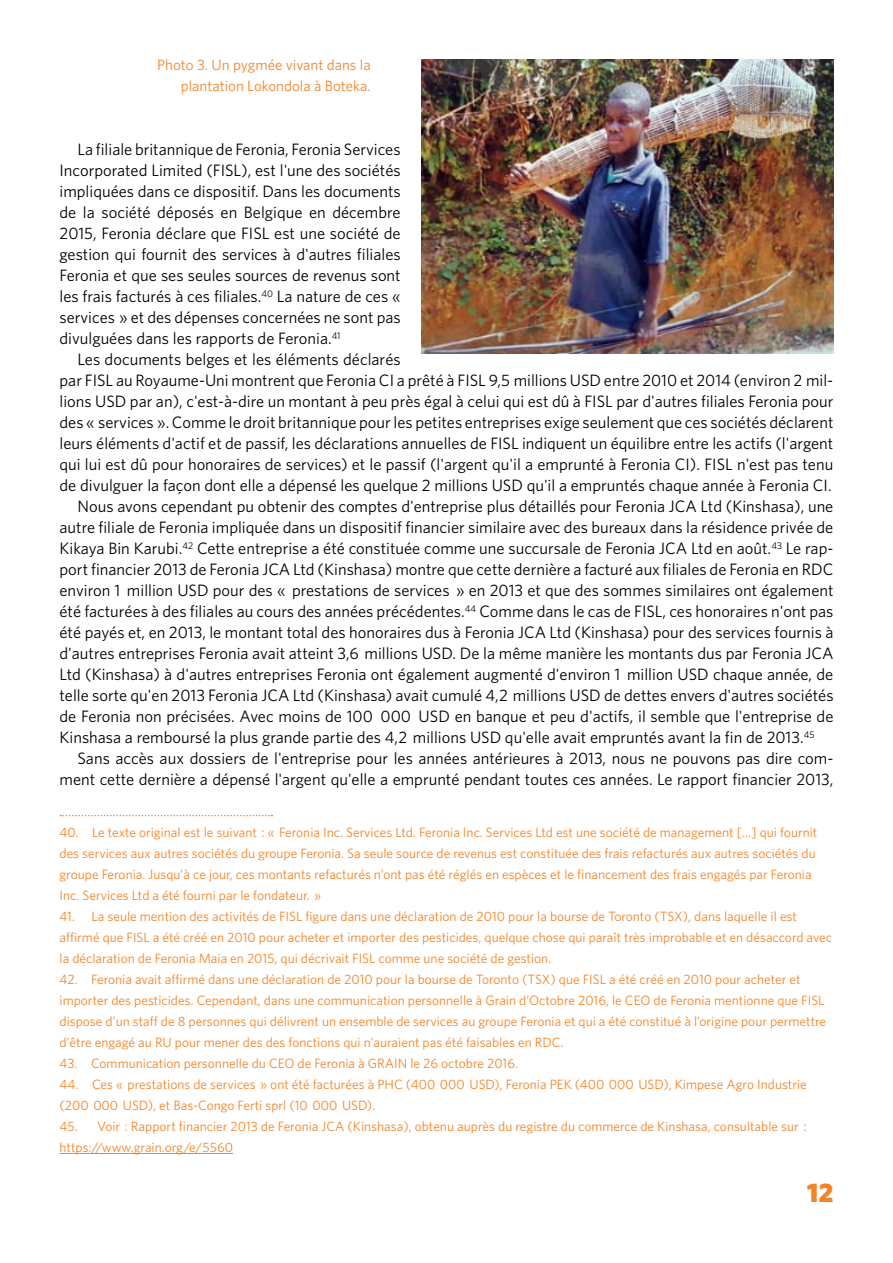
<style>
.page{position:relative;width:893px;height:1263px;background:#fff}
.page>*{position:absolute;margin:0;border:0;box-sizing:border-box;transform-origin:0 0}
.t1{font:900 27px "Whitney";color:#f58427}
.t2{font:16.5px/21px "Whitney";color:#000;text-align:justify}
.t3{font:15px/21px "Whitney";color:#f58427;text-align:right}
.t4{font:13.5px/21px "Whitney";color:#f58427}
</style>
<div class="page">
<svg style="left:60px;top:815px;width:212px;height:1px"></svg>
<hr style="left:60px;top:1153px;width:173px;height:1px;background:#f58427">
<img style="left:422px;top:60px;width:411px;height:294px">
<p class="t3" style="left:157px;top:54px;width:215px">Photo 3. Un pygmée vivant dans la plantation Lokondola à Boteka.</p>
<p class="t2" style="left:60px;top:139px;width:343px;text-indent:18px">La filiale britannique de Feronia, Feronia Services Incorporated Limited (FISL), est l'une des sociétés impliquées dans ce dispositif. Dans les documents de la société déposés en Belgique en décembre 2015, Feronia déclare que FISL est une société de gestion qui fournit des services à d'autres filiales Feronia et que ses seules sources de revenus sont les frais facturés à ces filiales.<sup>40</sup> La nature de ces « services » et des dépenses concernées ne sont pas divulguées dans les rapports de Feronia.<sup>41</sup></p>
<p class="t2" style="left:78px;top:349px;width:325px">Les documents belges et les éléments déclarés</p>
<p class="t2" style="left:60px;top:370px;width:775px">par FISL au Royaume-Uni montrent que Feronia CI a prêté à FISL 9,5 millions USD entre 2010 et 2014 (environ 2 mil-</p>
<p class="t2" style="left:60px;top:391px;width:775px">lions USD par an), c'est-à-dire un montant à peu près égal à celui qui est dû à FISL par d'autres filiales Feronia pour</p>
<p class="t2" style="left:60px;top:412px;width:775px">des « services ». Comme le droit britannique pour les petites entreprises exige seulement que ces sociétés déclarent</p>
<p class="t2" style="left:60px;top:433px;width:775px">leurs éléments d'actif et de passif, les déclarations annuelles de FISL indiquent un équilibre entre les actifs (l'argent</p>
<p class="t2" style="left:60px;top:454px;width:775px">qui lui est dû pour honoraires de services) et le passif (l'argent qu'il a emprunté à Feronia CI). FISL n'est pas tenu</p>
<p class="t2" style="left:60px;top:475px;width:774px">de divulguer la façon dont elle a dépensé les quelque 2 millions USD qu'il a empruntés chaque année à Feronia CI.</p>
<p class="t2" style="left:78px;top:496px;width:757px">Nous avons cependant pu obtenir des comptes d'entreprise plus détaillés pour Feronia JCA Ltd (Kinshasa), une</p>
<p class="t2" style="left:60px;top:517px;width:775px">autre filiale de Feronia impliquée dans un dispositif financier similaire avec des bureaux dans la résidence privée de</p>
<p class="t2" style="left:60px;top:538px;width:775px">Kikaya Bin Karubi.<sup>42</sup> Cette entreprise a été constituée comme une succursale de Feronia JCA Ltd en août.<sup>43</sup> Le rap-</p>
<p class="t2" style="left:60px;top:559px;width:775px">port financier 2013 de Feronia JCA Ltd (Kinshasa) montre que cette dernière a facturé aux filiales de Feronia en RDC</p>
<p class="t2" style="left:60px;top:580px;width:775px">environ 1 million USD pour des « prestations de services » en 2013 et que des sommes similaires ont également</p>
<p class="t2" style="left:60px;top:601px;width:775px">été facturées à des filiales au cours des années précédentes.<sup>44</sup> Comme dans le cas de FISL, ces honoraires n'ont pas</p>
<p class="t2" style="left:60px;top:622px;width:775px">été payés et, en 2013, le montant total des honoraires dus à Feronia JCA Ltd (Kinshasa) pour des services fournis à</p>
<p class="t2" style="left:60px;top:643px;width:775px">d'autres entreprises Feronia avait atteint 3,6 millions USD. De la même manière les montants dus par Feronia JCA</p>
<p class="t2" style="left:60px;top:664px;width:775px">Ltd (Kinshasa) à d'autres entreprises Feronia ont également augmenté d'environ 1 million USD chaque année, de</p>
<p class="t2" style="left:60px;top:685px;width:775px">telle sorte qu'en 2013 Feronia JCA Ltd (Kinshasa) avait cumulé 4,2 millions USD de dettes envers d'autres sociétés</p>
<p class="t2" style="left:60px;top:706px;width:775px">de Feronia non précisées. Avec moins de 100 000 USD en banque et peu d'actifs, il semble que l'entreprise de</p>
<p class="t2" style="left:60px;top:727px;width:756px">Kinshasa a remboursé la plus grande partie des 4,2 millions USD qu'elle avait empruntés avant la fin de 2013.<sup>45</sup></p>
<p class="t2" style="left:78px;top:748px;width:757px">Sans accès aux dossiers de l'entreprise pour les années antérieures à 2013, nous ne pouvons pas dire com-</p>
<p class="t2" style="left:60px;top:769px;width:775px">ment cette dernière a dépensé l'argent qu'elle a emprunté pendant toutes ces années. Le rapport financier 2013,</p>
<p class="t4" style="left:60px;top:821px;width:759px">40. Le texte original est le suivant : « Feronia Inc. Services Ltd. Feronia Inc. Services Ltd est une société de management [...] qui fournit des services aux autres sociétés du groupe Feronia. Sa seule source de revenus est constituée des frais refacturés aux autres sociétés du groupe Feronia. Jusqu’à ce jour, ces montants refacturés n’ont pas été réglés en espèces et le financement des frais engagés par Feronia Inc. Services Ltd a été fourni par le fondateur. »</p>
<p class="t4" style="left:60px;top:905px;width:774px">41. La seule mention des activités de FISL figure dans une déclaration de 2010 pour la bourse de Toronto (TSX), dans laquelle il est affirmé que FISL a été créé en 2010 pour acheter et importer des pesticides, quelque chose qui paraît très improbable et en désaccord avec la déclaration de Feronia Maia en 2015, qui décrivait FISL comme une société de gestion.</p>
<p class="t4" style="left:60px;top:968px;width:768px">42. Feronia avait affirmé dans une déclaration de 2010 pour la bourse de Toronto (TSX) que FISL a été créé en 2010 pour acheter et importer des pesticides. Cependant, dans une communication personnelle à Grain d’Octobre 2016, le CEO de Feronia mentionne que FISL dispose d’un staff de 8 personnes qui délivrent un ensemble de services au groupe Feronia et qui a été constitué à l’origine pour permettre d’être engagé au RU pour mener des des fonctions qui n’auraient pas été faisables en RDC.</p>
<p class="t4" style="left:60px;top:1052px;width:460px">43. Communication personnelle du CEO de Feronia à GRAIN le 26 octobre 2016.</p>
<p class="t4" style="left:60px;top:1073px;width:749px">44. Ces « prestations de services » ont été facturées à PHC (400 000 USD), Feronia PEK (400 000 USD), Kimpese Agro Industrie (200 000 USD), et Bas-Congo Ferti sprl (10 000 USD).</p>
<p class="t4" style="left:60px;top:1115px;width:748px">45. Voir : Rapport financier 2013 de Feronia JCA (Kinshasa), obtenu auprès du registre du commerce de Kinshasa, consultable sur : https://www.grain.org/e/5560</p>
<h1 class="t1" style="left:807px;top:1176px;width:28px">12</h1>
</div>
